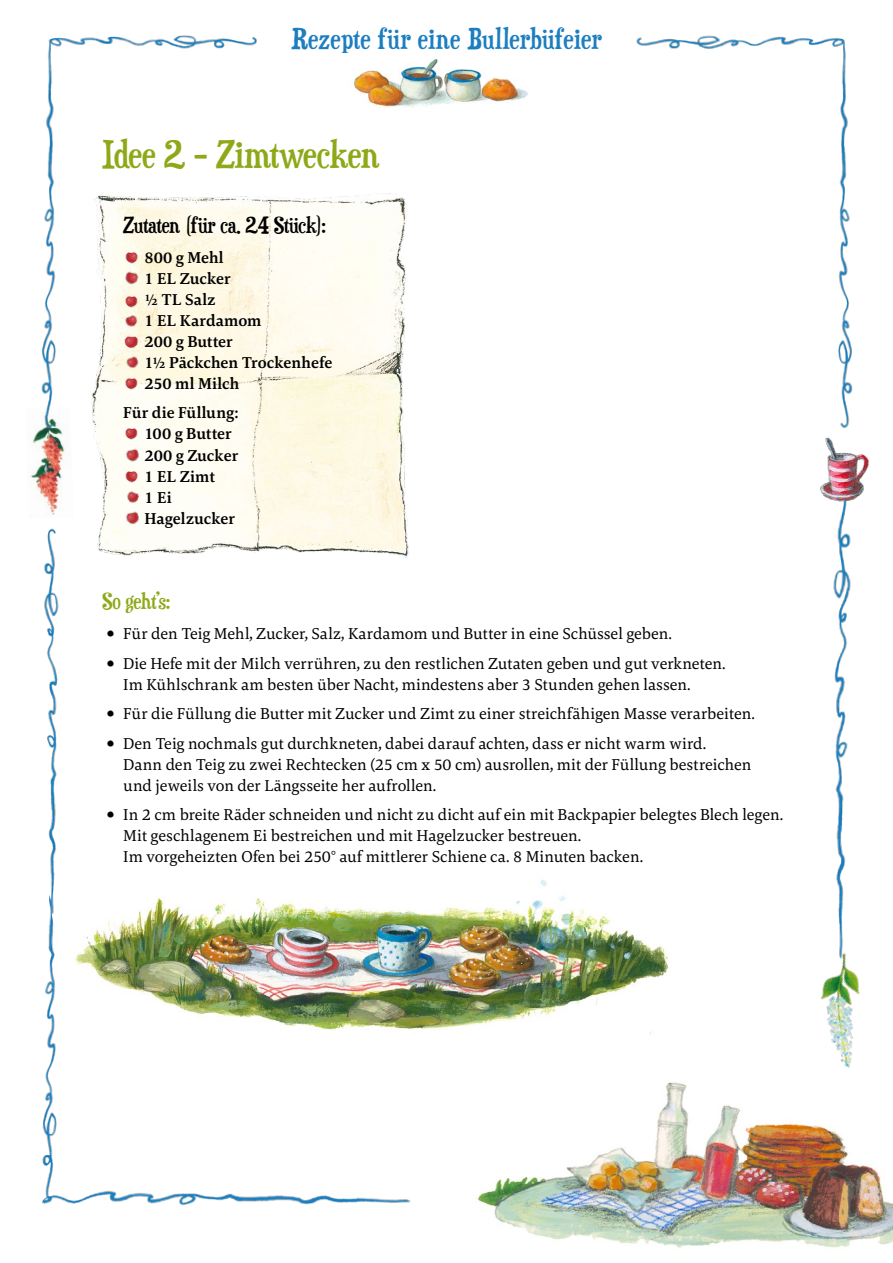
<style>
.page{position:relative;width:893px;height:1263px;background:#fff}
.page>*{position:absolute;margin:0;border:0;box-sizing:border-box;transform-origin:0 0}
.t1{font:36px "Duality";letter-spacing:-.01em;color:#8da918}
.t2{font:27px "Duality";letter-spacing:.015em;color:#1c7ec0}
.t3{font:21px "Duality";letter-spacing:-.01em;color:#000}
.t4{font:21px "Duality";letter-spacing:-.01em;color:#8da918}
.t5{font:16.5px/21px "Carrara";color:#000}
.t6{font:700 16.5px/21px "Carrara";color:#000}
.s1{font-family:"Duality";font-size:22.5px}
</style>
<div class="page">
<img style="left:477px;top:1082px;width:416px;height:166px">
<img style="left:820px;top:983px;width:40px;height:85px">
<img style="left:30px;top:441px;width:35px;height:71px">
<img style="left:824px;top:507px;width:35px;height:476px">
<img style="left:44px;top:512px;width:15px;height:383px">
<img style="left:42px;top:895px;width:15px;height:286px">
<img style="left:42px;top:1181px;width:369px;height:25px">
<img style="left:636px;top:35px;width:192px;height:14px">
<img style="left:828px;top:38px;width:25px;height:390px">
<img style="left:65px;top:35px;width:192px;height:14px">
<img style="left:33px;top:37px;width:32px;height:406px">
<img style="left:820px;top:437px;width:49px;height:70px">
<img style="left:353px;top:59px;width:175px;height:48px">
<img style="left:75px;top:879px;width:594px;height:155px">
<img style="left:91px;top:193px;width:318px;height:365px">
<img style="left:125px;top:251px;width:14px;height:14px">
<img style="left:122px;top:269px;width:19px;height:19px">
<img style="left:125px;top:294px;width:14px;height:14px">
<img style="left:123px;top:312px;width:18px;height:18px">
<img style="left:124px;top:334px;width:15px;height:16px">
<img style="left:123px;top:354px;width:18px;height:18px">
<img style="left:125px;top:427px;width:14px;height:14px">
<img style="left:122px;top:446px;width:19px;height:19px">
<img style="left:125px;top:469px;width:14px;height:14px">
<img style="left:122px;top:488px;width:18px;height:18px">
<img style="left:125px;top:376px;width:14px;height:14px">
<img style="left:122px;top:509px;width:19px;height:19px">
<h2 class="t2" style="left:291px;top:22px;width:312px">Rezepte für eine Bullerbüfeier</h2>
<h1 class="t1" style="left:102px;top:132px;width:279px">Idee 2 – Zimtwecken</h1>
<p class="t3" style="left:123px;top:212px;width:204px">Zutaten (für ca. 24 Stück):</p>
<p class="t6" style="left:145px;top:247px;width:189px">800 g Mehl<br>1 EL Zucker<br>½ TL Salz<br>1 EL Kardamom<br>200 g Butter<br>1½ Päckchen Trockenhefe<br>250 ml Milch</p>
<p class="t6" style="left:145px;top:402px;width:95px;text-indent:-21px">Für die Füllung:<br>100 g Butter<br>200 g Zucker<br>1 EL Zimt<br>1 Ei<br>Hagelzucker</p>
<p class="t4" style="left:102px;top:588px;width:70px">So geht’s:</p>
<p class="t5" style="left:106px;top:623px;width:567px"><span class="s1">•</span> Für den Teig Mehl, Zucker, Salz, Kardamom und Butter in eine Schüssel geben.</p>
<p class="t5" style="left:123px;top:652px;width:604px;text-indent:-17px"><span class="s1">•</span> Die Hefe mit der Milch verrühren, zu den restlichen Zutaten geben und gut verkneten.<br>Im Kühlschrank am besten über Nacht, mindestens aber 3 Stunden gehen lassen.</p>
<p class="t5" style="left:106px;top:703px;width:650px"><span class="s1">•</span> Für die Füllung die Butter mit Zucker und Zimt zu einer streichfähigen Masse verarbeiten.</p>
<p class="t5" style="left:123px;top:732px;width:630px;text-indent:-17px"><span class="s1">•</span> Den Teig nochmals gut durchkneten, dabei darauf achten, dass er nicht warm wird.<br>Dann den Teig zu zwei Rechtecken (25 cm x 50 cm) ausrollen, mit der Füllung bestreichen und jeweils von der Längsseite her aufrollen.</p>
<p class="t5" style="left:123px;top:804px;width:662px;text-indent:-17px"><span class="s1">•</span> In 2 cm breite Räder schneiden und nicht zu dicht auf ein mit Backpapier belegtes Blech legen.<br>Mit geschlagenem Ei bestreichen und mit Hagelzucker bestreuen.<br>Im vorgeheizten Ofen bei 250° auf mittlerer Schiene ca. 8 Minuten backen.</p>
</div>
